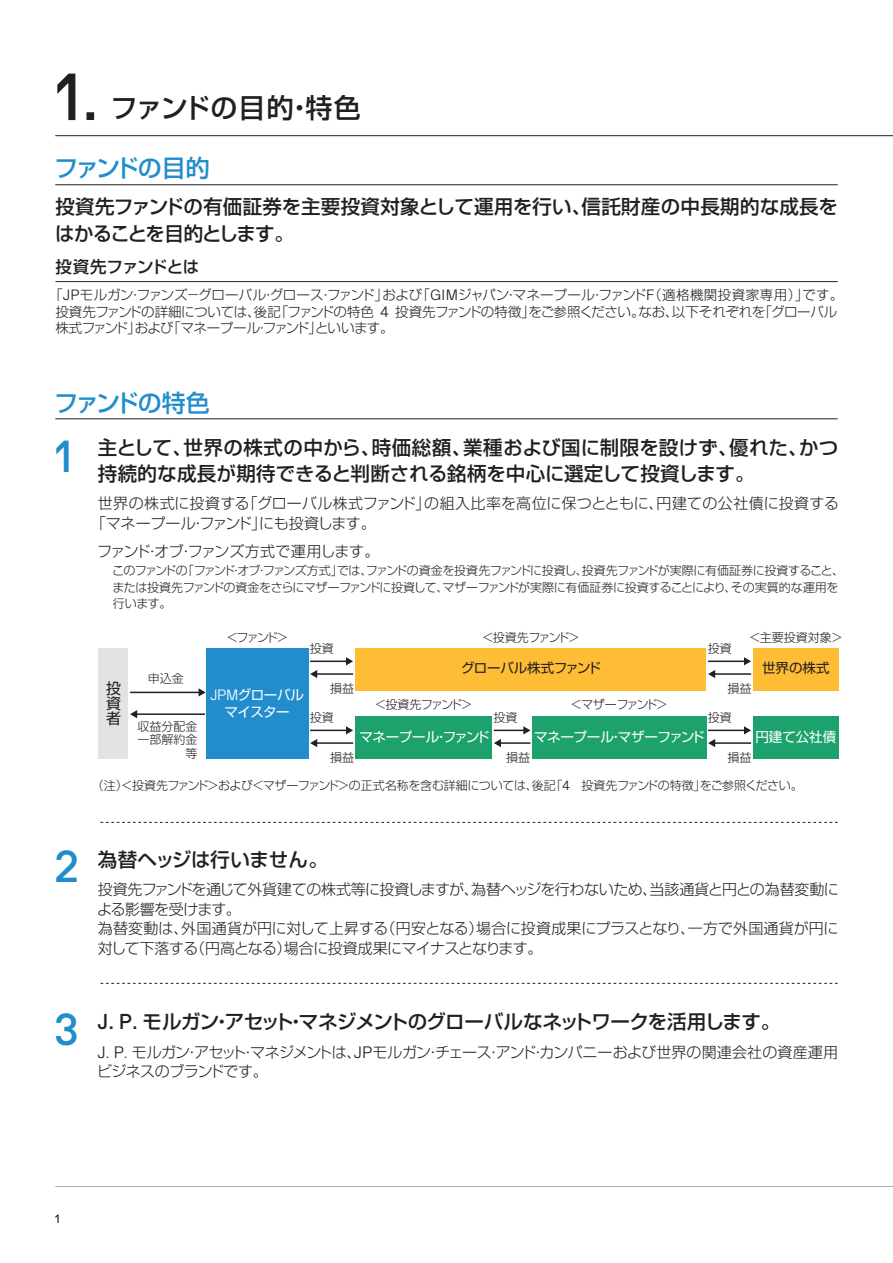
<style>
.page{position:relative;width:893px;height:1263px;background:#fff}
.page>*{position:absolute;margin:0;border:0;box-sizing:border-box;transform-origin:0 0}
.t1{font:44.55px "JPMAM Pro Med";color:#228dcd}
.t2{font:27px "Shin Go Pro Medium 90 pv RKSJ H";letter-spacing:.015em;color:#231f20}
.t3{font:24px "Shin Go Pro Medium 90 pv RKSJ H";letter-spacing:-.075em;color:#228dcd}
.t4{font:19.5px/25.5px "Shin Go Pro Medium 90 pv RKSJ H";letter-spacing:.01em;color:#231f20}
.t5{font:19.5px/27px "Shin Go Pro Medium 90 pv RKSJ H";letter-spacing:-.01em;color:#231f20}
.t6{font:19.5px "Shin Go Pro Medium 90 pv RKSJ H";letter-spacing:-.03em;color:#231f20}
.t7{font:16.5px "Shin Go Pro Medium 90 pv RKSJ H";letter-spacing:-.03em;color:#231f20}
.t8{font:15px/19.5px "Shin Go Pro Light 90 pv RKSJ H";letter-spacing:-.02em;color:#231f20}
.t9{font:15px/19.5px "Shin Go Pro Light 90 pv RKSJ H";letter-spacing:.005em;color:#231f20}
.t10{font:15px/19.5px "Shin Go Pro Light 90 pv RKSJ H";letter-spacing:-.04em;color:#231f20}
.t11{font:15px/15.1px "Shin Go Pro Regular 90 pv RKSJ H";color:#231f20;text-align:justify}
.t12{font:13.5px/16.5px "Shin Go Pro Light 90 pv RKSJ H";letter-spacing:-.025em;color:#231f20}
.t13{font:13.5px/16.2px "Shin Go Pro Regular 90 pv RKSJ H";letter-spacing:-.025em;color:#fff;text-align:center}
.t14{font:13.5px "Shin Go Pro Regular 90 pv RKSJ H";letter-spacing:-.035em;color:#231f20}
.t15{font:13.5px "Shin Go Pro Regular 90 pv RKSJ H";letter-spacing:-.01em;color:#231f20}
.t16{font:12px/16.5px "Shin Go Pro Light 90 pv RKSJ H";letter-spacing:-.035em;color:#231f20}
.t17{font:12px "Shin Go Pro Light 90 pv RKSJ H";letter-spacing:-.1em;color:#231f20}
.t18{font:12px/13.5px "Shin Go Pro Light 90 pv RKSJ H";color:#231f20;text-align:right}
.t19{font:12px "JPMAM Pro Reg";color:#231f20}
.s1{font-family:"JPMAM Pro Med";font-size:66px}
.s2{font-family:"JPMAM Pro Med";font-size:52.8px}
.s3{font-family:"JPMAM Pro Lig";font-size:14.85px}
.s4{font-family:"JPMAM Pro Lig";font-size:13.2px}
.s5{font-family:"JPMAM Pro Med";font-size:21.45px}
.s6{font-family:"JPMAM Pro Lig";font-size:16.5px}
</style>
<div class="page">
<hr style="left:55px;top:135px;width:838px;height:1px;background:#231f20">
<hr style="left:55px;top:1186px;width:838px;height:1px;background:#abadaf">
<hr style="left:55px;top:184px;width:783px;height:1px;background:#231f20">
<hr style="left:55px;top:281px;width:783px;height:1px;background:#231f20">
<hr style="left:55px;top:418px;width:783px;height:1px;background:#231f20">
<div style="left:98px;top:648px;width:30px;height:110px;background:#e2e4e4"></div>
<div style="left:206px;top:648px;width:102px;height:110px;background:#228dcd"></div>
<div style="left:356px;top:648px;width:350px;height:42px;background:#febd35"></div>
<div style="left:753px;top:648px;width:85px;height:42px;background:#febd35"></div>
<div style="left:356px;top:716px;width:136px;height:42px;background:#1da26d"></div>
<div style="left:532px;top:716px;width:174px;height:42px;background:#1da26d"></div>
<div style="left:753px;top:716px;width:85px;height:42px;background:#1da26d"></div>
<hr style="left:130px;top:692px;width:70px;height:1px;background:#231f20">
<svg style="left:199px;top:688px;width:7px;height:8px"></svg>
<hr style="left:136px;top:713px;width:69px;height:2px;background:#231f20">
<svg style="left:130px;top:710px;width:7px;height:8px"></svg>
<hr style="left:310px;top:660px;width:37px;height:2px;background:#231f20">
<svg style="left:346px;top:657px;width:7px;height:8px"></svg>
<hr style="left:316px;top:673px;width:37px;height:2px;background:#231f20">
<svg style="left:310px;top:670px;width:7px;height:8px"></svg>
<hr style="left:310px;top:730px;width:37px;height:1px;background:#231f20">
<svg style="left:346px;top:726px;width:7px;height:8px"></svg>
<hr style="left:316px;top:742px;width:37px;height:2px;background:#231f20">
<svg style="left:310px;top:739px;width:7px;height:8px"></svg>
<hr style="left:708px;top:660px;width:37px;height:2px;background:#231f20">
<svg style="left:744px;top:657px;width:7px;height:8px"></svg>
<hr style="left:714px;top:673px;width:37px;height:2px;background:#231f20">
<svg style="left:708px;top:670px;width:7px;height:8px"></svg>
<hr style="left:708px;top:730px;width:37px;height:1px;background:#231f20">
<svg style="left:744px;top:726px;width:7px;height:8px"></svg>
<hr style="left:714px;top:742px;width:37px;height:2px;background:#231f20">
<svg style="left:708px;top:739px;width:7px;height:8px"></svg>
<hr style="left:494px;top:730px;width:31px;height:1px;background:#231f20">
<svg style="left:523px;top:726px;width:7px;height:8px"></svg>
<hr style="left:500px;top:742px;width:30px;height:2px;background:#231f20">
<svg style="left:494px;top:739px;width:7px;height:8px"></svg>
<svg style="left:100px;top:822px;width:738px;height:1px"></svg>
<svg style="left:100px;top:983px;width:738px;height:1px"></svg>
<h2 class="t2" style="left:55px;top:98px;width:307px"><span class="s1">1</span><span class="s2">.</span> ファンドの目的・特色</h2>
<h3 class="t3" style="left:54px;top:159px;width:157px">ファンドの目的</h3>
<h3 class="t5" style="left:55px;top:196px;width:784px">投資先ファンドの有価証券を主要投資対象として運用を行い、信託財産の中長期的な成長をはかることを目的とします。</h3>
<h3 class="t7" style="left:55px;top:260px;width:145px">投資先ファンドとは</h3>
<p class="t12" style="left:55px;top:289px;width:789px;text-indent:-6px">「<span class="s3">JP</span>モルガン・ファンズ－グローバル・グロース・ファンド」および「<span class="s3">GIM</span>ジャパン・マネープール・ファンド<span class="s3">F</span>（適格機関投資家専用）」です。投資先ファンドの詳細については、後記「ファンドの特色 <span class="s3">4</span> 投資先ファンドの特徴」をご参照ください。なお、以下それぞれを「グローバル株式ファンド」および「マネープール・ファンド」といいます。</p>
<h3 class="t3" style="left:54px;top:393px;width:157px">ファンドの特色</h3>
<h1 class="t1" style="left:55px;top:431px;width:19px">1</h1>
<h3 class="t4" style="left:98px;top:438px;width:742px">主として、世界の株式の中から、時価総額、業種および国に制限を設けず、優れた、かつ持続的な成長が期待できると判断される銘柄を中心に選定して投資します。</h3>
<p class="t9" style="left:91px;top:496px;width:750px;text-indent:7px">世界の株式に投資する「グローバル株式ファンド」の組入比率を高位に保つとともに、円建ての公社債に投資する「マネープール・ファンド」にも投資します。</p>
<p class="t8" style="left:97px;top:544px;width:284px">ファンド・オブ・ファンズ方式で運用します。</p>
<p class="t16" style="left:112px;top:564px;width:733px">このファンドの「ファンド・オブ・ファンズ方式」では、ファンドの資金を投資先ファンドに投資し、投資先ファンドが実際に有価証券に投資すること、または投資先ファンドの資金をさらにマザーファンドに投資して、マザーファンドが実際に有価証券に投資することにより、その実質的な運用を行います。</p>
<p class="t11" style="left:106px;top:683px;width:16px">投資者</p>
<p class="t16" style="left:148px;top:672px;width:37px">申込金</p>
<p class="t18" style="left:138px;top:721px;width:61px">収益分配金一部解約金等</p>
<p class="t16" style="left:749px;top:630px;width:95px">＜主要投資対象＞</p>
<p class="t16" style="left:226px;top:630px;width:63px">＜ファンド＞</p>
<p class="t17" style="left:482px;top:633px;width:99px">＜投資先ファンド＞</p>
<p class="t16" style="left:310px;top:642px;width:25px">投資</p>
<p class="t16" style="left:330px;top:682px;width:25px">損益</p>
<p class="t16" style="left:310px;top:711px;width:25px">投資</p>
<p class="t16" style="left:330px;top:751px;width:25px">損益</p>
<p class="t16" style="left:708px;top:642px;width:25px">投資</p>
<p class="t16" style="left:727px;top:682px;width:25px">損益</p>
<p class="t16" style="left:708px;top:711px;width:25px">投資</p>
<p class="t16" style="left:727px;top:751px;width:25px">損益</p>
<p class="t14" style="left:461px;top:663px;width:141px">グローバル株式ファンド</p>
<p class="t15" style="left:762px;top:663px;width:69px">世界の株式</p>
<p class="t13" style="left:210px;top:689px;width:95px"><span class="s3">JPM</span>グローバルマイスター</p>
<p class="t17" style="left:375px;top:700px;width:99px">＜投資先ファンド＞</p>
<p class="t17" style="left:571px;top:700px;width:99px">＜マザーファンド＞</p>
<p class="t16" style="left:493px;top:711px;width:25px">投資</p>
<p class="t16" style="left:506px;top:751px;width:25px">損益</p>
<p class="t13" style="left:359px;top:730px;width:132px">マネープール・ファンド</p>
<p class="t13" style="left:534px;top:730px;width:172px">マネープール・マザーファンド</p>
<p class="t13" style="left:755px;top:730px;width:82px">円建て公社債</p>
<p class="t16" style="left:92px;top:779px;width:712px">（注）＜投資先ファンド＞および＜マザーファンド＞の正式名称を含む詳細については、後記「<span class="s4">4</span>　投資先ファンドの特徴」をご参照ください。</p>
<h1 class="t1" style="left:55px;top:841px;width:25px">2</h1>
<h3 class="t5" style="left:98px;top:848px;width:232px">為替ヘッジは行いません。</h3>
<p class="t8" style="left:97px;top:882px;width:743px">投資先ファンドを通じて外貨建ての株式等に投資しますが、為替ヘッジを行わないため、当該通貨と円との為替変動による影響を受けます。<br>為替変動は、外国通貨が円に対して上昇する（円安となる）場合に投資成果にプラスとなり、一方で外国通貨が円に対して下落する（円高となる）場合に投資成果にマイナスとなります。</p>
<h1 class="t1" style="left:55px;top:1004px;width:25px">3</h1>
<h3 class="t6" style="left:98px;top:1014px;width:684px"><span class="s5">J</span>．<span class="s5">P</span>．モルガン・アセット・マネジメントのグローバルなネットワークを活用します。</h3>
<p class="t10" style="left:97px;top:1044px;width:743px"><span class="s6">J</span>．<span class="s6">P</span>．モルガン・アセット・マネジメントは、<span class="s6">JP</span>モルガン・チェース・アンド・カンパニーおよび世界の関連会社の資産運用ビジネスのブランドです。</p>
<p class="t19" style="left:55px;top:1212px;width:6px">1</p>
</div>
